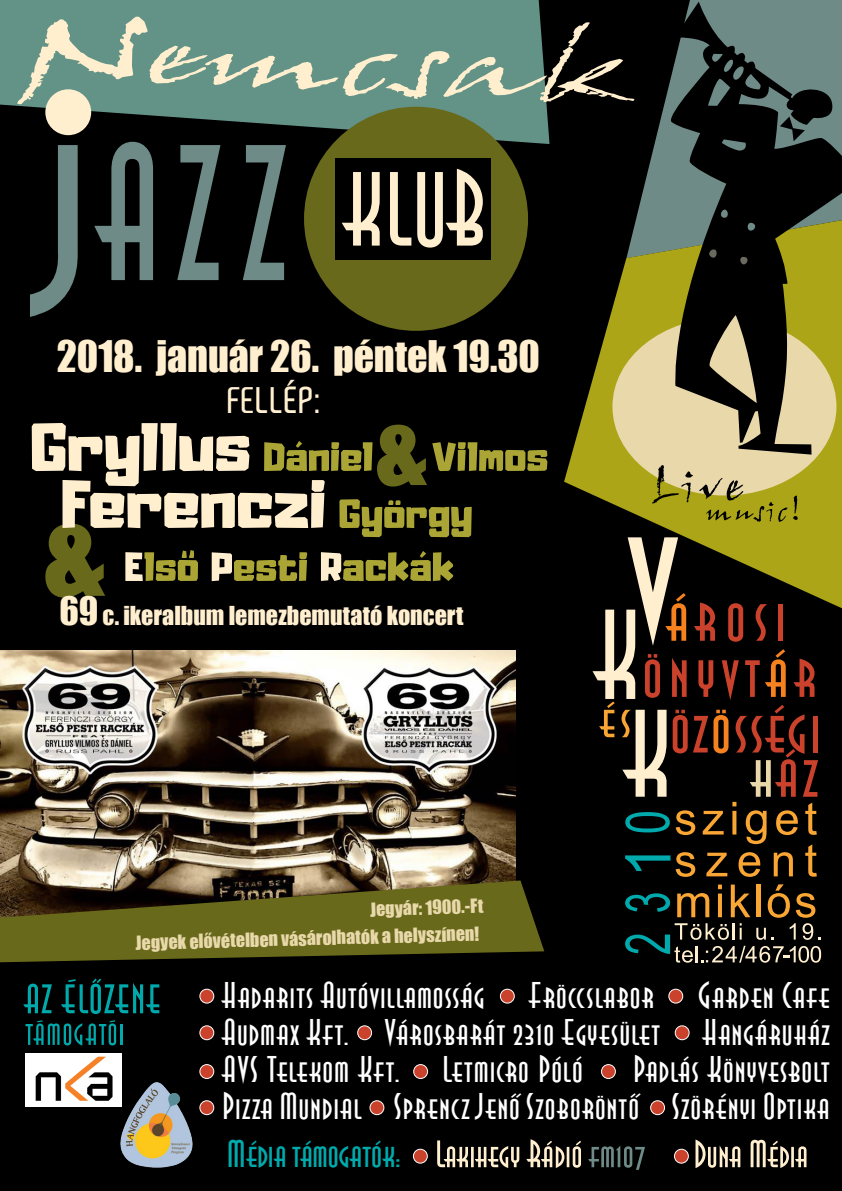
<style>
.page{position:relative;width:842px;height:1191px;background:#000}
.page>*{position:absolute;margin:0;border:0;box-sizing:border-box;transform-origin:0 0}
.t1{font:40px "Impact";letter-spacing:-.005em;color:#ffefcf}
.t2{font:38px "Anna Itc SCDEE";letter-spacing:.005em;color:#00aaac}
.t3{font:37px/37px "Anna Itc SCDEE";letter-spacing:.035em;color:#fff;text-align:justify}
.t4{font:600 36px "Aldo";color:#ffefcf}
.t5{font:24px "Impact";color:#ffefcf}
.t6{font:18px "Impact";color:#e8d8aa}
.s1{font-size:36px}
.s2{font-family:"Anna Itc DEE"}
</style>
<div class="page">
<svg style="left:94px;top:144px;width:59px;height:136px"></svg>
<svg style="left:0;top:0;width:549px;height:144px;fill:#639286"></svg>
<svg style="left:634px;top:0;width:208px;height:219px"></svg>
<svg style="left:564px;top:219px;width:278px;height:390px;fill:#aca518"></svg>
<svg style="left:177px;top:145px;width:43px;height:135px"></svg>
<svg style="left:243px;top:145px;width:43px;height:135px"></svg>
<svg style="left:30px;top:145px;width:48px;height:172px"></svg>
<div style="left:304px;top:107px;width:224px;height:224px;background:#68691b;border-radius:50%"></div>
<div style="left:335px;top:159px;width:156px;height:101px;background:#000"></div>
<svg style="left:342px;top:172px;width:38px;height:74px"></svg>
<svg style="left:390px;top:172px;width:21px;height:74px"></svg>
<svg style="left:417px;top:169px;width:66px;height:79px"></svg>
<div style="left:45px;top:89px;width:46px;height:46px;background:#ffefcf;border-radius:50%"></div>
<div style="left:612px;top:318px;width:224px;height:177px;background:#e8d8aa;border-radius:50%"></div>
<svg style="left:667px;top:2px;width:175px;height:452px"></svg>
<svg style="left:708px;top:54px;width:53px;height:52px"></svg>
<svg style="left:780px;top:117px;width:25px;height:24px"></svg>
<svg style="left:722px;top:139px;width:26px;height:12px"></svg>
<svg style="left:718px;top:209px;width:11px;height:9px"></svg>
<svg style="left:746px;top:221px;width:12px;height:10px"></svg>
<svg style="left:706px;top:248px;width:12px;height:12px"></svg>
<svg style="left:738px;top:256px;width:12px;height:9px"></svg>
<svg style="left:708px;top:315px;width:49px;height:88px"></svg>
<svg style="left:677px;top:893px;width:32px;height:24px"></svg>
<svg style="left:718px;top:884px;width:4px;height:33px"></svg>
<svg style="left:731px;top:884px;width:19px;height:33px"></svg>
<hr style="left:756px;top:884px;width:4px;height:33px;background:#faa634">
<svg style="left:768px;top:884px;width:22px;height:33px"></svg>
<svg style="left:796px;top:893px;width:19px;height:24px"></svg>
<svg style="left:676px;top:852px;width:19px;height:25px"></svg>
<svg style="left:706px;top:852px;width:21px;height:24px"></svg>
<svg style="left:738px;top:852px;width:22px;height:25px"></svg>
<svg style="left:774px;top:852px;width:19px;height:24px"></svg>
<svg style="left:805px;top:844px;width:12px;height:32px"></svg>
<svg style="left:676px;top:810px;width:19px;height:25px"></svg>
<svg style="left:703px;top:811px;width:21px;height:23px"></svg>
<svg style="left:732px;top:802px;width:4px;height:32px"></svg>
<svg style="left:746px;top:810px;width:20px;height:34px"></svg>
<svg style="left:776px;top:810px;width:22px;height:25px"></svg>
<svg style="left:805px;top:802px;width:12px;height:33px"></svg>
<svg style="left:625px;top:812px;width:45px;height:20px"></svg>
<svg style="left:592px;top:537px;width:226px;height:259px"></svg>
<svg style="left:625px;top:855px;width:45px;height:16px"></svg>
<svg style="left:625px;top:893px;width:45px;height:18px"></svg>
<svg style="left:625px;top:923px;width:196px;height:39px"></svg>
<svg style="left:793px;top:495px;width:5px;height:25px"></svg>
<svg style="left:652px;top:465px;width:41px;height:38px"></svg>
<svg style="left:699px;top:478px;width:88px;height:44px"></svg>
<svg style="left:26px;top:1020px;width:90px;height:25px"></svg>
<hr style="left:120px;top:1024px;width:3px;height:21px;background:#00aaac">
<svg style="left:23px;top:983px;width:29px;height:30px"></svg>
<svg style="left:61px;top:978px;width:98px;height:36px"></svg>
<svg style="left:17px;top:17px;width:617px;height:87px;background:#718f81"></svg>
<svg style="left:437px;top:1139px;width:144px;height:29px"></svg>
<svg style="left:588px;top:1146px;width:57px;height:23px"></svg>
<svg style="left:695px;top:1139px;width:111px;height:29px"></svg>
<div style="left:200px;top:989px;width:14px;height:14px;background:#ca422c;border-radius:50%"></div>
<div style="left:199px;top:988px;width:15px;height:15px;border:1px solid #fff;border-radius:50%"></div>
<div style="left:500px;top:989px;width:14px;height:14px;background:#ca422c;border-radius:50%"></div>
<div style="left:500px;top:988px;width:15px;height:15px;border:1px solid #fff;border-radius:50%"></div>
<div style="left:669px;top:989px;width:14px;height:14px;background:#ca422c;border-radius:50%"></div>
<div style="left:668px;top:988px;width:15px;height:15px;border:1px solid #fff;border-radius:50%"></div>
<div style="left:200px;top:1025px;width:14px;height:14px;background:#ca422c;border-radius:50%"></div>
<div style="left:199px;top:1025px;width:15px;height:15px;border:1px solid #fff;border-radius:50%"></div>
<div style="left:358px;top:1025px;width:14px;height:14px;background:#ca422c;border-radius:50%"></div>
<div style="left:357px;top:1025px;width:15px;height:15px;border:1px solid #fff;border-radius:50%"></div>
<div style="left:200px;top:1064px;width:14px;height:14px;background:#ca422c;border-radius:50%"></div>
<div style="left:199px;top:1064px;width:15px;height:15px;border:1px solid #fff;border-radius:50%"></div>
<div style="left:414px;top:1064px;width:14px;height:14px;background:#ca422c;border-radius:50%"></div>
<div style="left:413px;top:1064px;width:15px;height:15px;border:1px solid #fff;border-radius:50%"></div>
<div style="left:601px;top:1064px;width:14px;height:14px;background:#ca422c;border-radius:50%"></div>
<div style="left:601px;top:1064px;width:15px;height:15px;border:1px solid #fff;border-radius:50%"></div>
<div style="left:200px;top:1100px;width:14px;height:14px;background:#ca422c;border-radius:50%"></div>
<div style="left:199px;top:1100px;width:15px;height:15px;border:1px solid #fff;border-radius:50%"></div>
<div style="left:370px;top:1100px;width:14px;height:14px;background:#ca422c;border-radius:50%"></div>
<div style="left:369px;top:1100px;width:15px;height:15px;border:1px solid #fff;border-radius:50%"></div>
<div style="left:413px;top:1149px;width:14px;height:14px;background:#ca422c;border-radius:50%"></div>
<div style="left:413px;top:1148px;width:15px;height:15px;border:1px solid #fff;border-radius:50%"></div>
<div style="left:674px;top:1149px;width:14px;height:14px;background:#ca422c;border-radius:50%"></div>
<div style="left:674px;top:1148px;width:15px;height:15px;border:1px solid #fff;border-radius:50%"></div>
<div style="left:675px;top:1025px;width:14px;height:14px;background:#ca422c;border-radius:50%"></div>
<div style="left:675px;top:1025px;width:15px;height:15px;border:1px solid #fff;border-radius:50%"></div>
<div style="left:651px;top:1100px;width:13px;height:14px;background:#ca422c;border-radius:50%"></div>
<div style="left:650px;top:1100px;width:15px;height:15px;border:1px solid #fff;border-radius:50%"></div>
<img style="left:0;top:651px;width:516px;height:229px">
<img style="left:26px;top:1053px;width:95px;height:54px">
<svg style="left:0;top:880px;width:544px;height:82px;background:#58561c"></svg>
<img style="left:116px;top:1079px;width:77px;height:89px">
<svg style="left:32px;top:423px;width:515px;height:174px"></svg>
<p class="t1" style="left:57px;top:325px;width:484px">2018. január 26. péntek 19.30</p>
<p class="t4" style="left:228px;top:380px;width:95px">FELLÉP:</p>
<p class="t5" style="left:60px;top:597px;width:405px"><span class="s1">69</span> c. ikeralbum lemezbemutató koncert</p>
<p class="t6" style="left:370px;top:895px;width:115px;rotate:-2deg">Jegyár: 1900.-Ft</p>
<p class="t6" style="left:135px;top:930px;width:345px;rotate:-2deg">Jegyek elővételben vásárolhatók a helyszínen!</p>
<p class="t3" style="left:222px;top:978px;width:609px">Hadarits Autóvillamosság Fröccslabor Garden Cafe Audmax Kft. Városbarát 2310 Egyesület Hangáruház AVS Telekom Kft. Letmicro Póló</p>
<p class="t3" style="left:222px;top:1052px;width:609px;text-align:right">Padlás Könyvesbolt<br>Pizza Mundial Sprencz Jenõ Szoboröntõ Szörényi Optika</p>
<p class="t2" style="left:227px;top:1134px;width:175px"><span class="s2">M</span>édia támogatók:</p>
</div>
